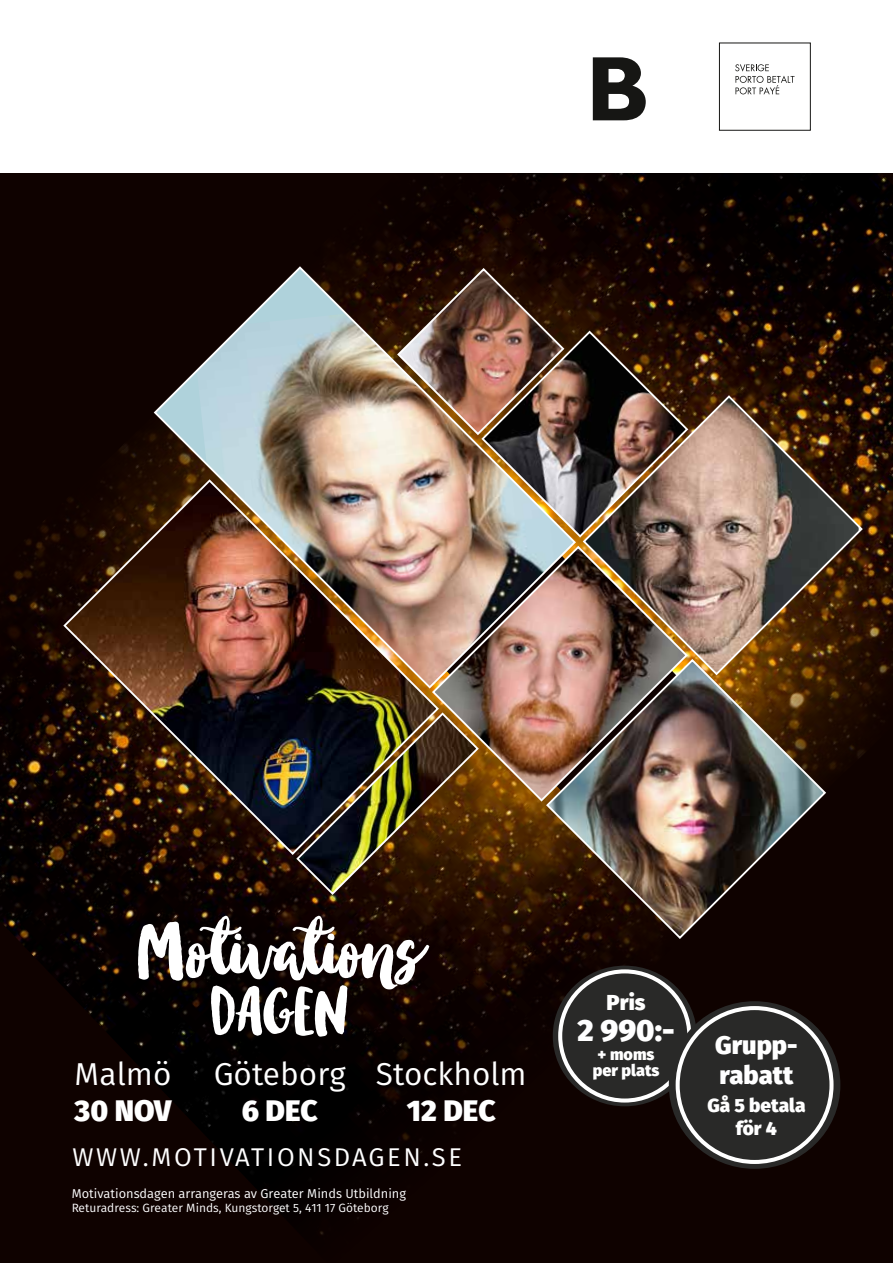
<style>
.page{position:relative;width:893px;height:1263px;background:#0f0200}
.page>*{position:absolute;margin:0;border:0;box-sizing:border-box;transform-origin:0 0}
.t1{font:93px "Ink Bandits Script";letter-spacing:-.02em;color:#fff;scale:.93 1}
.t2{font:78px "Ink Bandits Script";color:#fff;scale:.93 1}
.t3{font:31.65px "Fira Sans";color:#fff}
.t4{font:800 30.75px "Fira Sans";color:#fff}
.t5{font:800 29.7px "Fira Sans";color:#fff}
.t6{font:25.65px "Fira Sans";letter-spacing:.1em;color:#fff}
.t7{font:800 25.5px/30.6px "Fira Sans";color:#fff}
.t8{font:800 21.6px "Fira Sans";color:#fff}
.t9{font:800 19.05px/22.8px "Fira Sans";color:#fff;text-align:center}
.t10{font:800 16.2px/16.2px "Fira Sans";color:#fff;text-align:center}
.t11{font:12.9px "Fira Sans";color:#fff}
.t12{font:12px "Fira Sans";color:#fff}
</style>
<div class="page">
<img style="left:0;top:433px;width:693px;height:802px">
<img style="left:347px;top:173px;width:546px;height:637px">
<div style="left:0;top:0;width:893px;height:173px;background:#fff"></div>
<div style="left:719px;top:43px;width:92px;height:88px;border:1px solid #161614"></div>
<svg style="left:735px;top:64px;width:60px;height:30px"></svg>
<svg style="left:593px;top:57px;width:53px;height:63px"></svg>
<svg style="left:152px;top:265px;width:425px;height:279px"></svg>
<img style="left:480px;top:544px;width:101px;height:259px">
<img style="left:545px;top:658px;width:282px;height:282px">
<img style="left:396px;top:267px;width:294px;height:272px">
<img style="left:581px;top:394px;width:283px;height:283px">
<img style="left:62px;top:478px;width:418px;height:418px">
<svg style="left:553px;top:966px;width:144px;height:140px;background:#565655"></svg>
<div style="left:560px;top:971px;width:129px;height:129px;background:#292928;border-radius:50%"></div>
<div style="left:558px;top:969px;width:133px;height:133px;border:4px solid #fff;border-radius:50%"></div>
<svg style="left:669px;top:1001px;width:171px;height:168px;background:#50504f"></svg>
<div style="left:678px;top:1008px;width:153px;height:154px;background:#292928;border-radius:50%"></div>
<div style="left:676px;top:1006px;width:157px;height:158px;border:4px solid #fff;border-radius:50%"></div>
<h1 class="t1" style="left:138px;top:913px;width:305px">Motivations</h1>
<h2 class="t2" style="left:212px;top:979px;width:149px">DAGEN</h2>
<h3 class="t3" style="left:75px;top:1052px;width:98px">Malmö</h3>
<h3 class="t5" style="left:75px;top:1089px;width:98px">30 NOV</h3>
<h3 class="t3" style="left:214px;top:1052px;width:134px">Göteborg</h3>
<h3 class="t5" style="left:242px;top:1089px;width:78px">6 DEC</h3>
<h3 class="t3" style="left:376px;top:1052px;width:152px">Stockholm</h3>
<h3 class="t5" style="left:407px;top:1089px;width:90px">12 DEC</h3>
<h3 class="t6" style="left:73px;top:1139px;width:391px">WWW.MOTIVATIONSDAGEN.SE</h3>
<p class="t12" style="left:72px;top:1199px;width:318px">Returadress: Greater Minds, Kungstorget 5, 411 17 Göteborg</p>
<p class="t11" style="left:72px;top:1184px;width:336px">Motivationsdagen arrangeras av Greater Minds Utbildning</p>
<h3 class="t8" style="left:607px;top:987px;width:40px">Pris</h3>
<h3 class="t4" style="left:577px;top:1008px;width:99px">2 990:-</h3>
<h3 class="t10" style="left:593px;top:1046px;width:68px">+ moms per plats</h3>
<h3 class="t7" style="left:715px;top:1029px;width:84px">Grupp&shy;rabatt</h3>
<h3 class="t9" style="left:707px;top:1094px;width:100px">Gå 5 betala för 4</h3>
</div>
